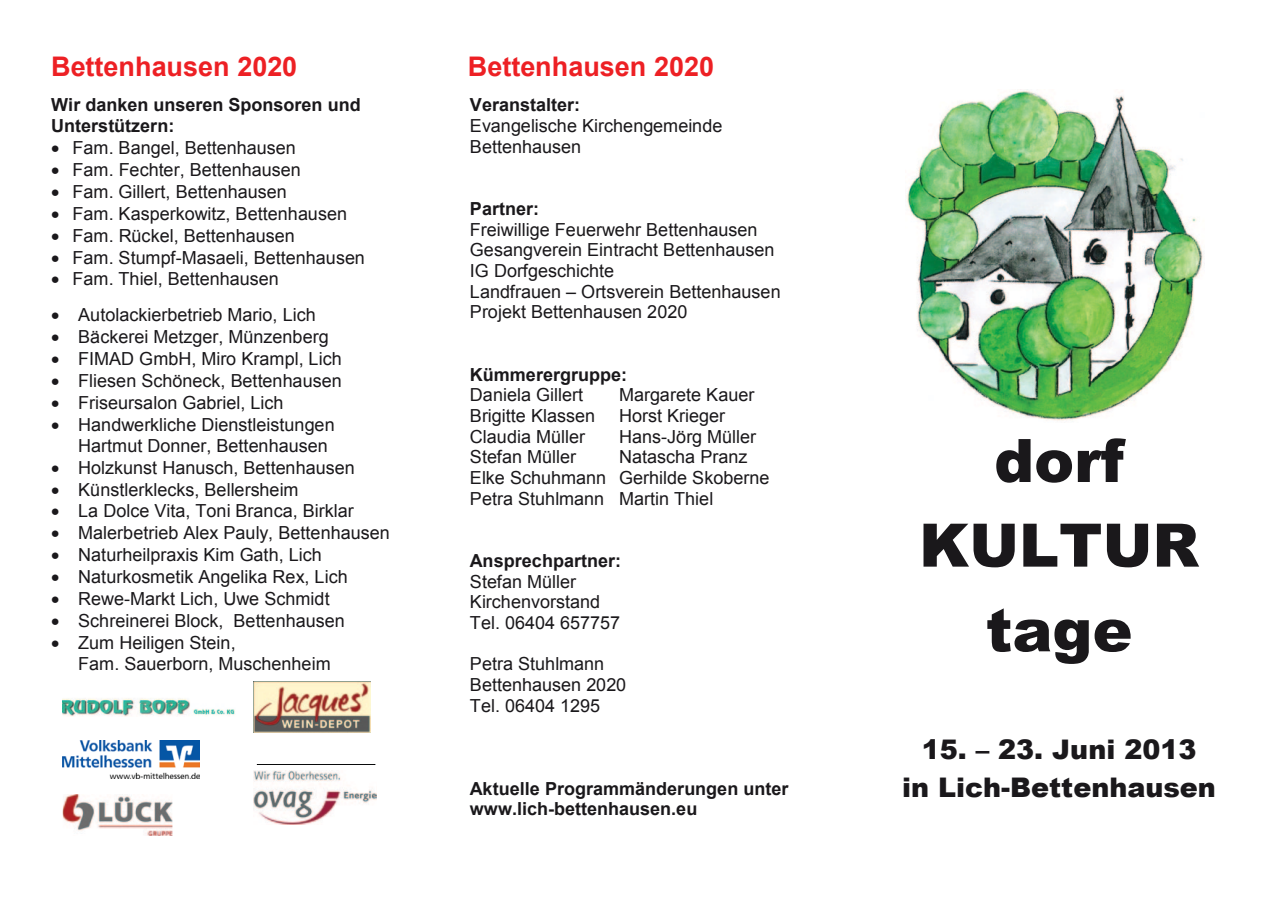
<style>
.page{position:relative;width:1272px;height:902px;background:#fff}
.page>*{position:absolute;margin:0;border:0;box-sizing:border-box;transform-origin:0 0}
.t1{font:900 60px/84.6px "Arial";color:#1a181b;text-align:center}
.t2{font:900 27px/38px "Arial";color:#1a181b;text-align:center}
.t3{font:700 27px "Arial";letter-spacing:-.005em;color:#ed2024}
.t4{font:18px/20.7px "Arial";color:#1a181b}
.t5{font:700 18px/20.7px "Arial";color:#1a181b}
</style>
<div class="page">
<img style="left:253px;top:681px;width:117px;height:51px">
<img style="left:253px;top:770px;width:123px;height:54px">
<img style="left:63px;top:698px;width:172px;height:18px">
<img style="left:63px;top:740px;width:136px;height:38px">
<img style="left:907px;top:90px;width:296px;height:331px">
<img style="left:63px;top:794px;width:109px;height:41px">
<h2 class="t3" style="left:51px;top:48px;width:247px">Bettenhausen 2020</h2>
<h2 class="t3" style="left:468px;top:48px;width:247px">Bettenhausen 2020</h2>
<p class="t5" style="left:51px;top:95px;width:311px">Wir danken unseren Sponsoren und<br>Unterstützern:</p>
<p class="t4" style="left:51px;top:137px;width:246px">• Fam. Bangel, Bettenhausen</p>
<p class="t4" style="left:51px;top:159px;width:251px">• Fam. Fechter, Bettenhausen</p>
<p class="t4" style="left:51px;top:181px;width:237px">• Fam. Gillert, Bettenhausen</p>
<p class="t4" style="left:51px;top:203px;width:297px">• Fam. Kasperkowitz, Bettenhausen</p>
<p class="t4" style="left:51px;top:225px;width:245px">• Fam. Rückel, Bettenhausen</p>
<p class="t4" style="left:51px;top:247px;width:315px">• Fam. Stumpf-Masaeli, Bettenhausen</p>
<p class="t4" style="left:51px;top:269px;width:229px">• Fam. Thiel, Bettenhausen</p>
<p class="t4" style="left:51px;top:304px;width:266px">• Autolackierbetrieb Mario, Lich</p>
<p class="t4" style="left:51px;top:326px;width:279px">• Bäckerei Metzger, Münzenberg</p>
<p class="t4" style="left:51px;top:348px;width:292px">• FIMAD GmbH, Miro Krampl, Lich</p>
<p class="t4" style="left:51px;top:370px;width:292px">• Fliesen Schöneck, Bettenhausen</p>
<p class="t4" style="left:51px;top:392px;width:234px">• Friseursalon Gabriel, Lich</p>
<p class="t4" style="left:78px;top:414px;width:258px;text-indent:-27px">• Handwerkliche Dienstleistungen<br>Hartmut Donner, Bettenhausen</p>
<p class="t4" style="left:51px;top:457px;width:305px">• Holzkunst Hanusch, Bettenhausen</p>
<p class="t4" style="left:51px;top:479px;width:249px">• Künstlerklecks, Bellersheim</p>
<p class="t4" style="left:51px;top:500px;width:304px">• La Dolce Vita, Toni Branca, Birklar</p>
<p class="t4" style="left:51px;top:522px;width:340px">• Malerbetrieb Alex Pauly, Bettenhausen</p>
<p class="t4" style="left:51px;top:544px;width:272px">• Naturheilpraxis Kim Gath, Lich</p>
<p class="t4" style="left:51px;top:566px;width:298px">• Naturkosmetik Angelika Rex, Lich</p>
<p class="t4" style="left:51px;top:588px;width:280px">• Rewe-Markt Lich, Uwe Schmidt</p>
<p class="t4" style="left:51px;top:610px;width:295px">• Schreinerei Block, Bettenhausen</p>
<p class="t4" style="left:78px;top:632px;width:254px;text-indent:-27px">• Zum Heiligen Stein,<br>Fam. Sauerborn, Muschenheim</p>
<p class="t5" style="left:470px;top:95px;width:112px">Veranstalter:</p>
<p class="t4" style="left:470px;top:115px;width:254px">Evangelische Kirchengemeinde<br>Bettenhausen</p>
<p class="t5" style="left:470px;top:199px;width:71px">Partner:</p>
<p class="t4" style="left:470px;top:219px;width:312px">Freiwillige Feuerwehr Bettenhausen<br>Gesangverein Eintracht Bettenhausen<br>IG Dorfgeschichte<br>Landfrauen – Ortsverein Bettenhausen<br>Projekt Bettenhausen 2020</p>
<p class="t5" style="left:470px;top:364px;width:159px">Kümmerergruppe:</p>
<p class="t4" style="left:470px;top:385px;width:115px">Daniela Gillert</p>
<p class="t4" style="left:619px;top:385px;width:137px">Margarete Kauer</p>
<p class="t4" style="left:470px;top:405px;width:127px">Brigitte Klassen</p>
<p class="t4" style="left:619px;top:405px;width:108px">Horst Krieger</p>
<p class="t4" style="left:470px;top:426px;width:117px">Claudia Müller</p>
<p class="t4" style="left:619px;top:426px;width:139px">Hans-Jörg Müller</p>
<p class="t4" style="left:470px;top:447px;width:108px">Stefan Müller</p>
<p class="t4" style="left:470px;top:447px;width:301px;text-indent:149px">Natascha Pranz<br>Elke Schuhmann Gerhilde Skoberne<br>Petra Stuhlmann Martin Thiel</p>
<p class="t5" style="left:470px;top:551px;width:153px">Ansprechpartner:</p>
<p class="t4" style="left:470px;top:571px;width:152px">Stefan Müller<br>Kirchenvorstand<br>Tel. 06404 657757</p>
<p class="t4" style="left:470px;top:653px;width:158px">Petra Stuhlmann<br>Bettenhausen 2020<br>Tel. 06404 1295</p>
<p class="t5" style="left:470px;top:778px;width:320px">Aktuelle Programmänderungen unter www.lich-bettenhausen.eu</p>
<h1 class="t1" style="left:919px;top:416px;width:281px">dorf<br>KULTUR tage</h1>
<h2 class="t2" style="left:902px;top:729px;width:315px">15. – 23. Juni 2013<br>in Lich-Bettenhausen</h2>
</div>
